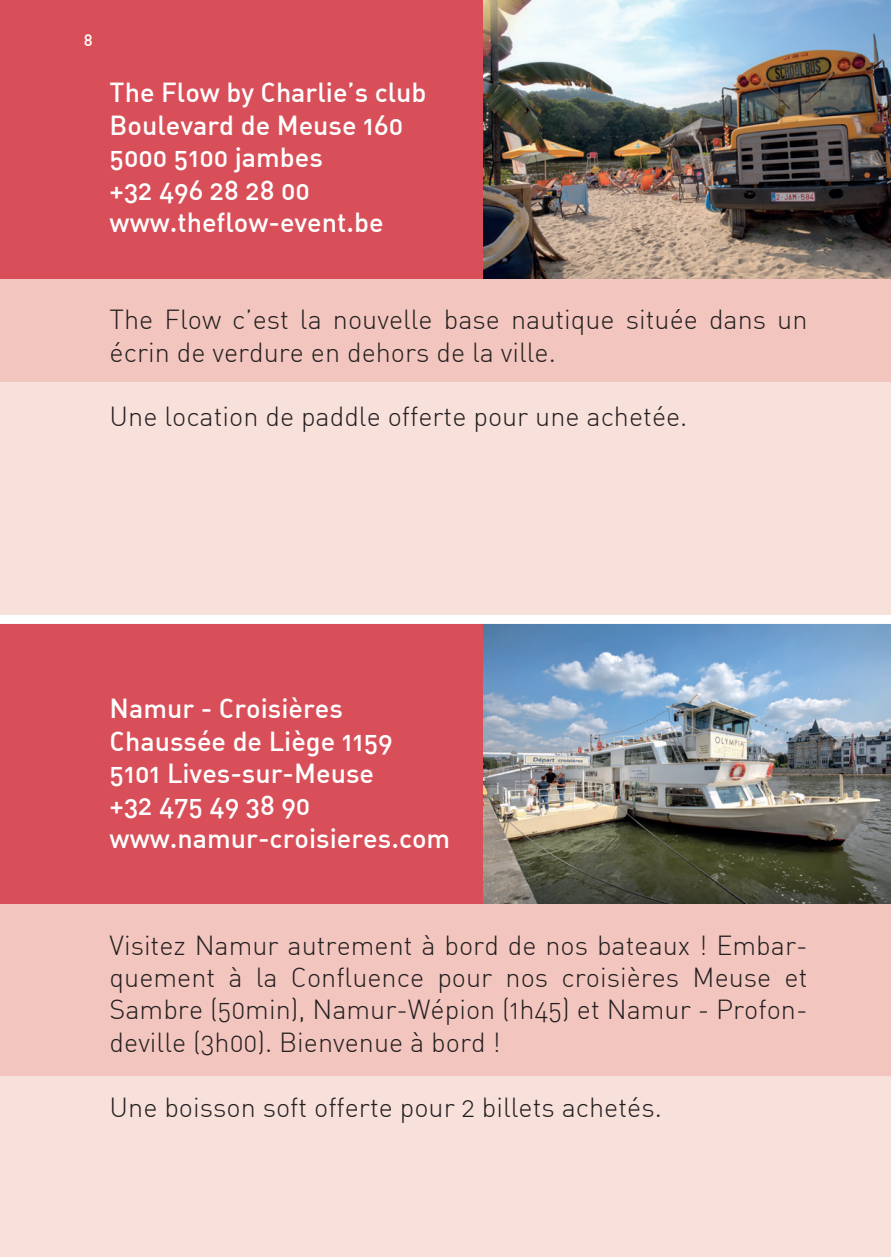
<style>
.page{position:relative;width:891px;height:1257px;background:#fff}
.page>*{position:absolute;margin:0;border:0;box-sizing:border-box;transform-origin:0 0}
.t1{font:300 27px/32.4px "DIN Alternate";color:#231f20}
.t2{font:500 27px/32.4px "DIN Alternate";color:#fff}
.t3{font:500 16.2px "DIN Alternate";color:#fff}
</style>
<div class="page">
<div style="left:0;top:0;width:890px;height:281px;background:#d84f59"></div>
<div style="left:0;top:622px;width:890px;height:283px;background:#d84f59"></div>
<img style="left:483px;top:0;width:407px;height:280px">
<img style="left:483px;top:624px;width:407px;height:280px">
<div style="left:0;top:280px;width:890px;height:102px;background:#f2c5be"></div>
<div style="left:0;top:904px;width:890px;height:173px;background:#f2c5be"></div>
<div style="left:0;top:382px;width:890px;height:234px;background:#f8e0db"></div>
<div style="left:0;top:1076px;width:890px;height:181px;background:#f8e0db"></div>
<div style="left:0;top:615px;width:890px;height:9px;background:#fff"></div>
<p class="t3" style="left:84px;top:33px;width:10px">8</p>
<p class="t2" style="left:110px;top:78px;width:318px">The Flow by Charlie’s club<br>Boulevard de Meuse 160<br>5000 5100 jambes<br>+32 496 28 28 00 www.theflow-event.be</p>
<p class="t1" style="left:110px;top:305px;width:699px">The Flow c’est la nouvelle base nautique située dans un écrin de verdure en dehors de la ville.</p>
<p class="t1" style="left:110px;top:402px;width:579px">Une location de paddle offerte pour une achetée.</p>
<p class="t2" style="left:110px;top:694px;width:342px">Namur - Croisières<br>Chaussée de Liège 1159<br>5101 Lives-sur-Meuse<br>+32 475 49 38 90 www.namur-croisieres.com</p>
<p class="t1" style="left:110px;top:930px;width:699px;text-align:justify">Visitez Namur autrement à bord de nos bateaux ! Embar&shy;quement à la Confluence pour nos croisières Meuse et Sambre (50min), Namur-Wépion (1h45) et Namur - Profon&shy;deville (3h00). Bienvenue à bord !</p>
<p class="t1" style="left:110px;top:1092px;width:553px">Une boisson soft offerte pour 2 billets achetés.</p>
</div>
